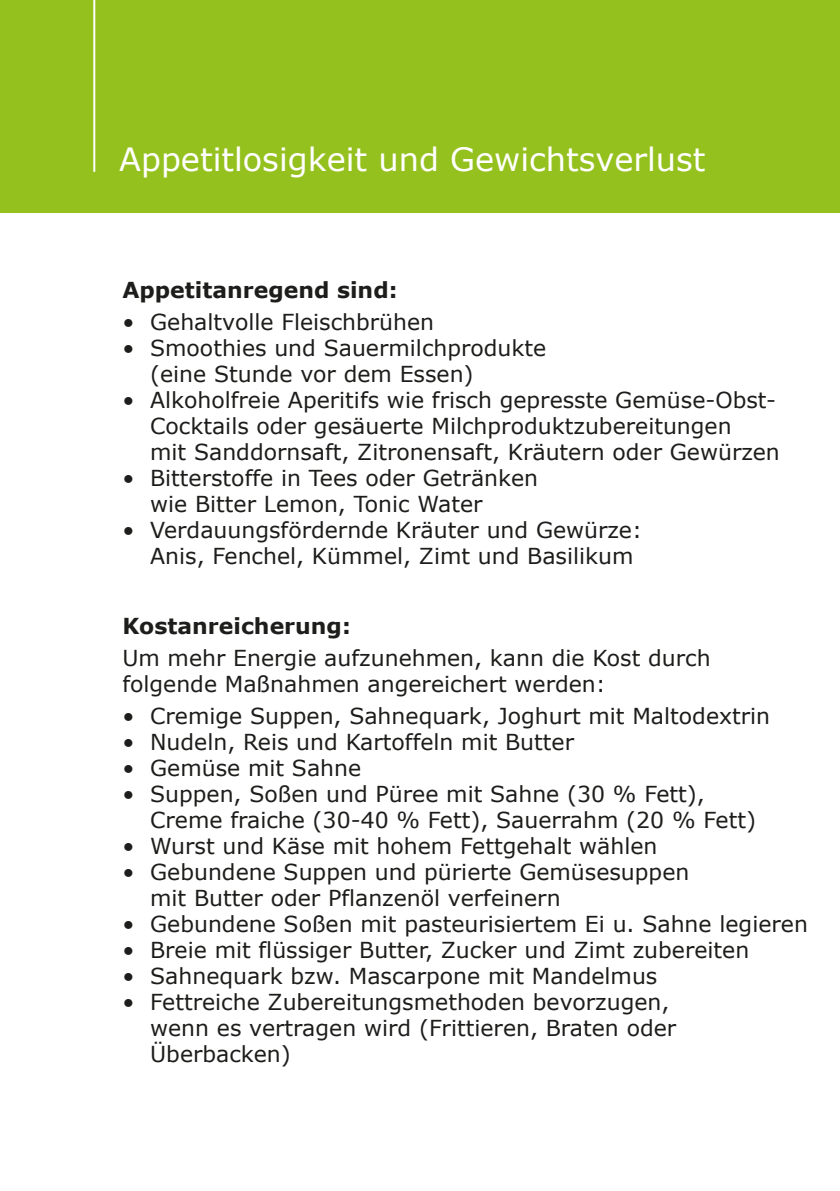
<style>
.page{position:relative;width:840px;height:1191px;background:#fff}
.page>*{position:absolute;margin:0;border:0;box-sizing:border-box;transform-origin:0 0}
.t1{font:32px "Verdana";color:#fff}
.t2{font:22px/26px "Verdana";color:#1d1d1b}
.t3{font:700 22px "Verdana";color:#1d1d1b}
</style>
<div class="page">
<div style="left:0;top:0;width:839px;height:212px;background:#95c11f"></div>
<hr style="left:93px;top:0;width:2px;height:172px;background:#fff">
<h1 class="t1" style="left:119px;top:137px;width:587px">Appetitlosigkeit und Gewichtsverlust</h1>
<p class="t3" style="left:122px;top:274px;width:276px">Appetitanregend sind:</p>
<p class="t2" style="left:122px;top:309px;width:313px">• Gehaltvolle Fleischbrühen</p>
<p class="t2" style="left:150px;top:335px;width:397px;text-indent:-28px">• Smoothies und Sauermilchprodukte (eine Stunde vor dem Essen)</p>
<p class="t2" style="left:150px;top:387px;width:631px;text-indent:-28px">• Alkoholfreie Aperitifs wie frisch gepresste Gemüse-Obst-<br>Cocktails oder gesäuerte Milchproduktzubereitungen<br>mit Sanddornsaft, Zitronensaft, Kräutern oder Gewürzen</p>
<p class="t2" style="left:150px;top:465px;width:389px;text-indent:-28px">• Bitterstoffe in Tees oder Getränken wie Bitter Lemon, Tonic Water</p>
<p class="t2" style="left:150px;top:517px;width:493px;text-indent:-28px">• Verdauungsfördernde Kräuter und Gewürze:<br>Anis, Fenchel, Kümmel, Zimt und Basilikum</p>
<p class="t3" style="left:122px;top:610px;width:230px">Kostanreicherung:</p>
<p class="t2" style="left:122px;top:644px;width:589px">Um mehr Energie aufzunehmen, kann die Kost durch folgende Maßnahmen angereichert werden:</p>
<p class="t2" style="left:122px;top:702px;width:649px">• Cremige Suppen, Sahnequark, Joghurt mit Maltodextrin</p>
<p class="t2" style="left:122px;top:728px;width:453px">• Nudeln, Reis und Kartoffeln mit Butter</p>
<p class="t2" style="left:122px;top:754px;width:240px">• Gemüse mit Sahne</p>
<p class="t2" style="left:150px;top:780px;width:607px;text-indent:-28px">• Suppen, Soßen und Püree mit Sahne (30 % Fett),<br>Creme fraiche (30-40 % Fett), Sauerrahm (20 % Fett)</p>
<p class="t2" style="left:122px;top:832px;width:536px">• Wurst und Käse mit hohem Fettgehalt wählen</p>
<p class="t2" style="left:150px;top:858px;width:540px;text-indent:-28px">• Gebundene Suppen und pürierte Gemüsesuppen mit Butter oder Pflanzenöl verfeinern</p>
<p class="t2" style="left:122px;top:910px;width:686px">• Gebundene Soßen mit pasteurisiertem Ei u. Sahne legieren</p>
<p class="t2" style="left:122px;top:936px;width:628px">• Breie mit flüssiger Butter, Zucker und Zimt zubereiten</p>
<p class="t2" style="left:122px;top:962px;width:536px">• Sahnequark bzw. Mascarpone mit Mandelmus</p>
<p class="t2" style="left:150px;top:988px;width:527px;text-indent:-28px">• Fettreiche Zubereitungsmethoden bevorzugen, wenn es vertragen wird (Frittieren, Braten oder<br>Überbacken)</p>
</div>
